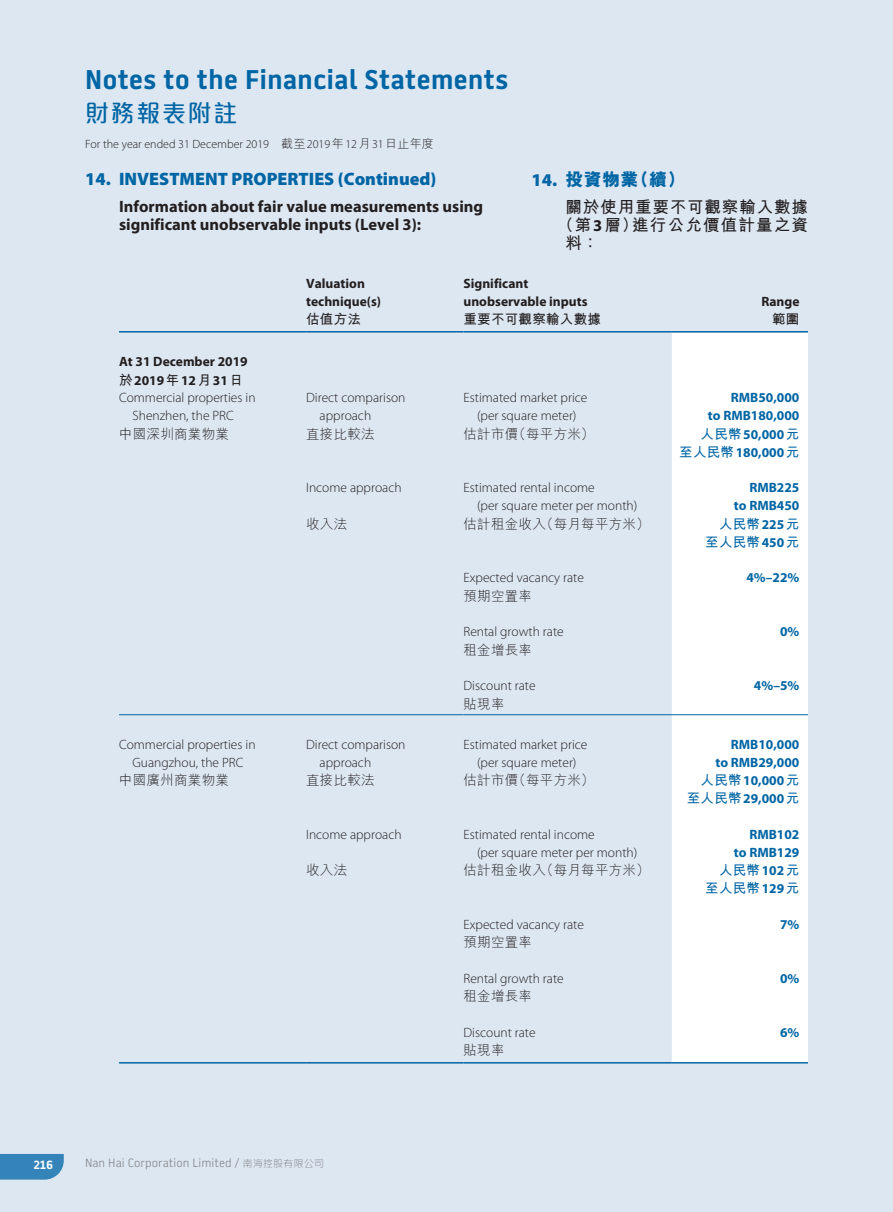
<style>
.page{position:relative;width:893px;height:1212px;background:#dde7f2}
.page>*{position:absolute;margin:0;border:0;box-sizing:border-box;transform-origin:0 0}
.t1{font:700 27px "Battersea";letter-spacing:.02em;color:#0065a4}
.t2{font:500 24px "M Elle HK";letter-spacing:.07em;color:#0065a4}
.t3{font:900 18px "Myriad Pro";color:#0065a4}
.t4{font:800 18px "M Hei HK";color:#0065a4}
.t5{font:700 16.5px/18px "Myriad Pro";color:#231f20}
.t6{font:700 16.5px "M Hei HK";letter-spacing:.055em;color:#231f20}
.t7{font:300 13.5px/18px "Myriad Pro";color:#231f20}
.t8{font:700 13.5px/18px "Myriad Pro";color:#0065a4;text-align:right}
.t9{font:300 13.5px "M Hei HK";letter-spacing:.02em;color:#231f20}
.t10{font:700 13.5px/18px "Myriad Pro";color:#231f20}
.t11{font:700 13.5px/18px "M Hei HK";letter-spacing:.02em;color:#0065a4;text-align:right}
.t12{font:700 13.5px "M Hei HK";letter-spacing:.02em;color:#231f20}
.t13{font:300 12px "Myriad Pro";color:#231f20}
.t14{font:300 12px "Battersea";color:#808285}
.t15{font:700 12px "Battersea";color:#fff}
.s1{font-family:"M Hei HK"}
.s2{font-family:"Myriad Pro";font-weight:900}
.s3{font-family:"Myriad Pro"}
.s4{font-family:"M Elle HK";font-size:9.75px}
</style>
<div class="page">
<div style="left:0;top:1154px;width:64px;height:25px;background:#3484ba"></div>
<div style="left:672px;top:332px;width:136px;height:730px;background:#fff"></div>
<hr style="left:119px;top:331px;width:187px;height:1px;background:#0065a4">
<hr style="left:306px;top:331px;width:157px;height:1px;background:#0065a4">
<hr style="left:463px;top:331px;width:209px;height:1px;background:#0065a4">
<hr style="left:672px;top:331px;width:136px;height:1px;background:#0065a4">
<hr style="left:119px;top:714px;width:187px;height:1px;background:#0065a4">
<hr style="left:306px;top:714px;width:157px;height:1px;background:#0065a4">
<hr style="left:463px;top:714px;width:209px;height:1px;background:#0065a4">
<hr style="left:672px;top:714px;width:136px;height:1px;background:#0065a4">
<hr style="left:119px;top:1062px;width:187px;height:1px;background:#0065a4">
<hr style="left:306px;top:1062px;width:157px;height:1px;background:#0065a4">
<hr style="left:463px;top:1062px;width:209px;height:1px;background:#0065a4">
<hr style="left:672px;top:1062px;width:136px;height:1px;background:#0065a4">
<h1 class="t1" style="left:85px;top:63px;width:425px">Notes to the Financial Statements</h1>
<h2 class="t2" style="left:85px;top:101px;width:154px">財務報表附註</h2>
<p class="t13" style="left:85px;top:137px;width:350px">For the year ended 31 December 2019 <span class="s1">截至</span>2019<span class="s1">年</span>12<span class="s1">月</span>31<span class="s1">日止年度</span></p>
<h3 class="t3" style="left:85px;top:167px;width:38px">14. INVESTMENT</h3>
<h3 class="t3" style="left:232px;top:167px;width:12px">PROPERTIES</h3>
<h3 class="t3" style="left:338px;top:167px;width:100px">(Continued)</h3>
<p class="t5" style="left:119px;top:197px;width:366px">Information about fair value measurements using significant unobservable inputs (Level 3):</p>
<h3 class="t4" style="left:531px;top:170px;width:155px"><span class="s2">14.</span> 投資物業（續）</h3>
<p class="t6" style="left:565px;top:195px;width:244px">關於使用重要不可觀察輸入數據</p>
<p class="t6" style="left:557px;top:213px;width:252px">（第<span class="s3">3</span>層）進行公允價值計量之資</p>
<p class="t6" style="left:566px;top:231px;width:34px">料：</p>
<p class="t10" style="left:306px;top:274px;width:77px">Valuation technique(s)</p>
<p class="t10" style="left:463px;top:274px;width:126px">Significant unobservable inputs</p>
<p class="t10" style="left:761px;top:292px;width:40px">Range</p>
<p class="t10" style="left:119px;top:352px;width:130px">At 31 December 2019</p>
<p class="t10" style="left:119px;top:371px;width:126px"><span class="s1">於</span>2019<span class="s1">年</span>12<span class="s1">月</span>31<span class="s1">日</span></p>
<p class="t7" style="left:119px;top:389px;width:138px">Commercial properties in</p>
<p class="t7" style="left:133px;top:407px;width:103px">Shenzhen, the PRC</p>
<p class="t12" style="left:306px;top:310px;width:56px">估值方法</p>
<p class="t12" style="left:463px;top:310px;width:139px">重要不可觀察輸入數據</p>
<p class="t12" style="left:772px;top:310px;width:29px">範圍</p>
<p class="t7" style="left:320px;top:389px;width:87px;text-indent:-14px">Direct comparison approach</p>
<p class="t7" style="left:463px;top:389px;width:125px;text-align:center">Estimated market price (per square meter)</p>
<p class="t8" style="left:708px;top:388px;width:93px">RMB50,000<br>to RMB180,000</p>
<p class="t9" style="left:119px;top:427px;width:111px">中國深圳商業物業</p>
<p class="t9" style="left:306px;top:427px;width:70px">直接比較法</p>
<p class="t9" style="left:463px;top:427px;width:132px">估計市價（每平方米）</p>
<p class="t8" style="left:679px;top:425px;width:122px"><span class="s1">人民幣</span>50,000<span class="s1">元<br>至人民幣</span>180,000<span class="s1">元</span></p>
<p class="t7" style="left:306px;top:479px;width:97px">Income approach</p>
<p class="t7" style="left:477px;top:479px;width:162px;text-indent:-13px">Estimated rental income<br>(per square meter per month)</p>
<p class="t8" style="left:734px;top:478px;width:67px">RMB225 to RMB450</p>
<p class="t9" style="left:306px;top:517px;width:43px">收入法</p>
<p class="t9" style="left:463px;top:517px;width:188px">估計租金收入（每月每平方米）</p>
<p class="t11" style="left:705px;top:514px;width:96px">人民幣<span class="s3">225</span>元至人民幣<span class="s3">450</span>元</p>
<p class="t7" style="left:463px;top:569px;width:122px">Expected vacancy rate</p>
<p class="t8" style="left:746px;top:568px;width:54px">4%–22%</p>
<p class="t9" style="left:463px;top:589px;width:70px">預期空置率</p>
<p class="t7" style="left:463px;top:623px;width:102px">Rental growth rate</p>
<p class="t8" style="left:780px;top:622px;width:21px">0%</p>
<p class="t9" style="left:463px;top:643px;width:70px">租金增長率</p>
<p class="t7" style="left:463px;top:677px;width:74px">Discount rate</p>
<p class="t8" style="left:754px;top:676px;width:47px">4%–5%</p>
<p class="t9" style="left:463px;top:697px;width:43px">貼現率</p>
<p class="t7" style="left:119px;top:735px;width:138px;text-align:center">Commercial properties in<br>Guangzhou, the PRC</p>
<p class="t7" style="left:320px;top:735px;width:87px;text-indent:-14px">Direct comparison approach</p>
<p class="t7" style="left:463px;top:735px;width:125px;text-align:center">Estimated market price (per square meter)</p>
<p class="t8" style="left:715px;top:735px;width:86px">RMB10,000 to RMB29,000</p>
<p class="t9" style="left:119px;top:773px;width:111px">中國廣州商業物業</p>
<p class="t9" style="left:306px;top:773px;width:70px">直接比較法</p>
<p class="t9" style="left:463px;top:773px;width:132px">估計市價（每平方米）</p>
<p class="t8" style="left:687px;top:771px;width:114px"><span class="s1">人民幣</span>10,000<span class="s1">元至人民幣</span>29,000<span class="s1">元</span></p>
<p class="t7" style="left:306px;top:825px;width:97px">Income approach</p>
<p class="t7" style="left:477px;top:825px;width:162px;text-indent:-13px">Estimated rental income<br>(per square meter per month)</p>
<p class="t8" style="left:734px;top:825px;width:67px">RMB102 to RMB129</p>
<p class="t9" style="left:306px;top:863px;width:43px">收入法</p>
<p class="t9" style="left:463px;top:863px;width:188px">估計租金收入（每月每平方米）</p>
<p class="t11" style="left:705px;top:860px;width:96px">人民幣<span class="s3">102</span>元至人民幣<span class="s3">129</span>元</p>
<p class="t7" style="left:463px;top:915px;width:122px">Expected vacancy rate</p>
<p class="t8" style="left:780px;top:915px;width:21px">7%</p>
<p class="t9" style="left:463px;top:935px;width:70px">預期空置率</p>
<p class="t7" style="left:463px;top:969px;width:102px">Rental growth rate</p>
<p class="t8" style="left:780px;top:969px;width:21px">0%</p>
<p class="t9" style="left:463px;top:989px;width:70px">租金增長率</p>
<p class="t7" style="left:463px;top:1023px;width:74px">Discount rate</p>
<p class="t8" style="left:780px;top:1023px;width:21px">6%</p>
<p class="t9" style="left:463px;top:1043px;width:43px">貼現率</p>
<p class="t15" style="left:33px;top:1157px;width:21px">216</p>
<p class="t14" style="left:85px;top:1156px;width:240px">Nan Hai Corporation Limited / <span class="s4">南海控股有限公司</span></p>
</div>
